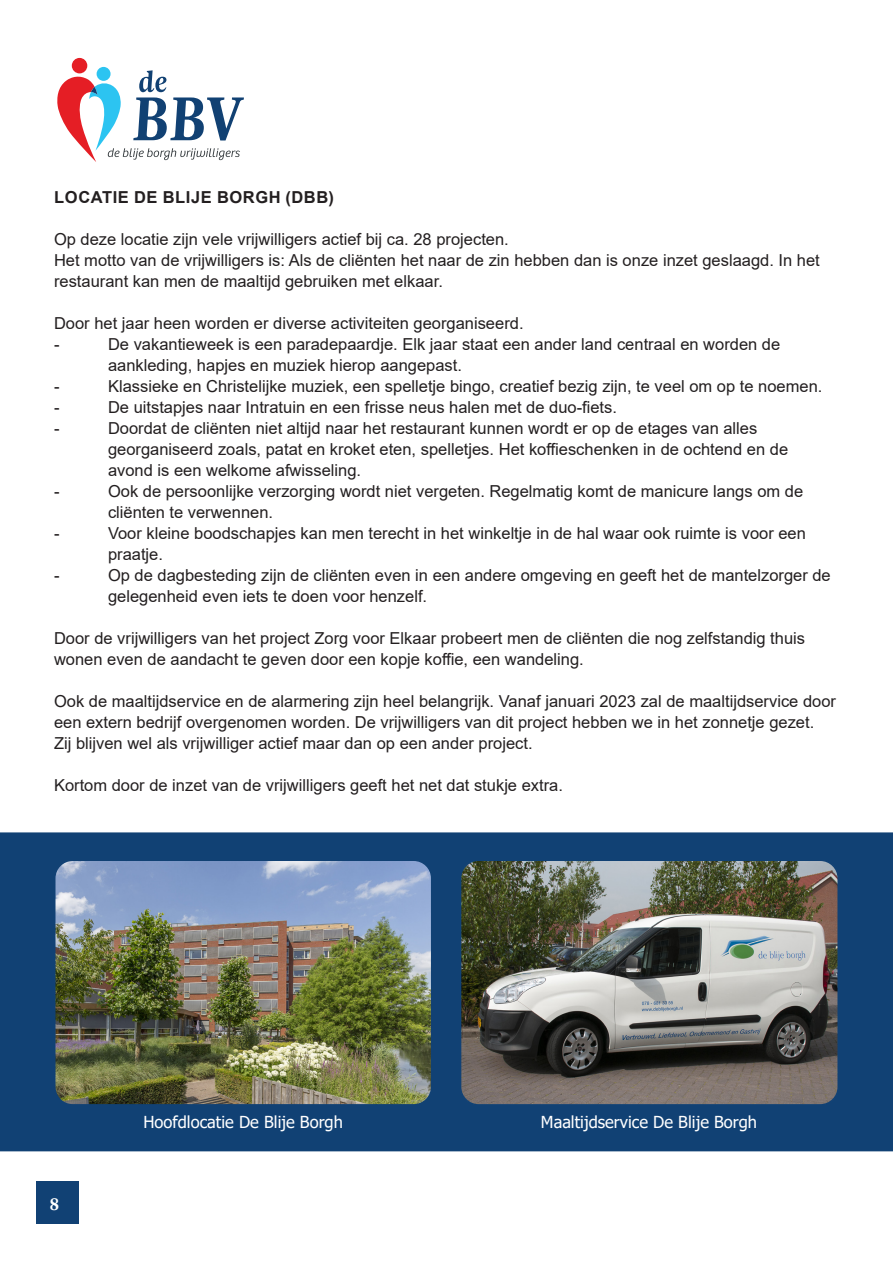
<style>
.page{position:relative;width:893px;height:1263px;background:#fff}
.page>*{position:absolute;margin:0;border:0;box-sizing:border-box;transform-origin:0 0}
.t1{font:700 18px "Trola";color:#fff}
.t2{font:16.5px/21px "Arial";color:#231f20}
.t3{font:16.5px "Tahoma";color:#fff}
.t4{font:700 16.5px "Arial";letter-spacing:.035em;color:#231f20}
</style>
<div class="page">
<div style="left:97px;top:67px;width:14px;height:14px;background:#2cc4f1;border-radius:50%"></div>
<div style="left:72px;top:58px;width:15px;height:15px;background:#e51e25;border-radius:50%"></div>
<svg style="left:57px;top:70px;width:187px;height:92px"></svg>
<div style="left:0;top:832px;width:893px;height:319px;background:#114174"></div>
<img style="left:55px;top:860px;width:377px;height:245px">
<div style="left:54px;top:859px;width:378px;height:246px;border:2px solid #114174;border-radius:18px"></div>
<img style="left:461px;top:860px;width:377px;height:245px">
<div style="left:460px;top:859px;width:379px;height:246px;border:2px solid #114174;border-radius:18px"></div>
<div style="left:36px;top:1181px;width:43px;height:42px;background:#114174"></div>
<p class="t4" style="left:54px;top:186px;width:281px">LOCATIE DE BLIJE BORGH (DBB)</p>
<p class="t2" style="left:54px;top:229px;width:456px">Op deze locatie zijn vele vrijwilligers actief bij ca. 28 projecten.</p>
<p class="t2" style="left:54px;top:250px;width:767px">Het motto van de vrijwilligers is: Als de cliënten het naar de zin hebben dan is onze inzet geslaagd. In het restaurant kan men de maaltijd gebruiken met elkaar.</p>
<p class="t2" style="left:54px;top:313px;width:471px">Door het jaar heen worden er diverse activiteiten georganiseerd.</p>
<p class="t2" style="left:54px;top:334px;width:7px">-</p>
<p class="t2" style="left:108px;top:334px;width:674px">De vakantieweek is een paradepaardje. Elk jaar staat een ander land centraal en worden de</p>
<p class="t2" style="left:108px;top:355px;width:356px">aankleding, hapjes en muziek hierop aangepast.</p>
<p class="t2" style="left:54px;top:376px;width:7px">-</p>
<p class="t2" style="left:108px;top:376px;width:716px">Klassieke en Christelijke muziek, een spelletje bingo, creatief bezig zijn, te veel om op te noemen.</p>
<p class="t2" style="left:54px;top:397px;width:7px">-</p>
<p class="t2" style="left:108px;top:397px;width:511px">De uitstapjes naar Intratuin en een frisse neus halen met de duo-fiets.</p>
<p class="t2" style="left:54px;top:418px;width:7px">-</p>
<p class="t2" style="left:108px;top:418px;width:651px">Doordat de cliënten niet altijd naar het restaurant kunnen wordt er op de etages van alles</p>
<p class="t2" style="left:108px;top:439px;width:682px">georganiseerd zoals, patat en kroket eten, spelletjes. Het koffieschenken in de ochtend en de</p>
<p class="t2" style="left:108px;top:460px;width:255px">avond is een welkome afwisseling.</p>
<p class="t2" style="left:54px;top:481px;width:7px">-</p>
<p class="t2" style="left:108px;top:481px;width:697px">Ook de persoonlijke verzorging wordt niet vergeten. Regelmatig komt de manicure langs om de cliënten te verwennen.</p>
<p class="t2" style="left:54px;top:523px;width:7px">-</p>
<p class="t2" style="left:108px;top:523px;width:699px">Voor kleine boodschapjes kan men terecht in het winkeltje in de hal waar ook ruimte is voor een praatje.</p>
<p class="t2" style="left:54px;top:565px;width:7px">-</p>
<p class="t2" style="left:108px;top:565px;width:724px">Op de dagbesteding zijn de cliënten even in een andere omgeving en geeft het de mantelzorger de gelegenheid even iets te doen voor henzelf.</p>
<p class="t2" style="left:54px;top:628px;width:753px">Door de vrijwilligers van het project Zorg voor Elkaar probeert men de cliënten die nog zelfstandig thuis wonen even de aandacht te geven door een kopje koffie, een wandeling.</p>
<p class="t2" style="left:54px;top:691px;width:783px">Ook de maaltijdservice en de alarmering zijn heel belangrijk. Vanaf januari 2023 zal de maaltijdservice door een extern bedrijf overgenomen worden. De vrijwilligers van dit project hebben we in het zonnetje gezet.</p>
<p class="t2" style="left:54px;top:733px;width:480px">Zij blijven wel als vrijwilliger actief maar dan op een ander project.</p>
<p class="t2" style="left:54px;top:775px;width:510px">Kortom door de inzet van de vrijwilligers geeft het net dat stukje extra.</p>
<p class="t1" style="left:50px;top:1192px;width:11px">8</p>
<p class="t3" style="left:143px;top:1111px;width:201px">Hoofdlocatie De Blije Borgh</p>
<p class="t3" style="left:541px;top:1111px;width:218px">Maaltijdservice De Blije Borgh</p>
</div>
